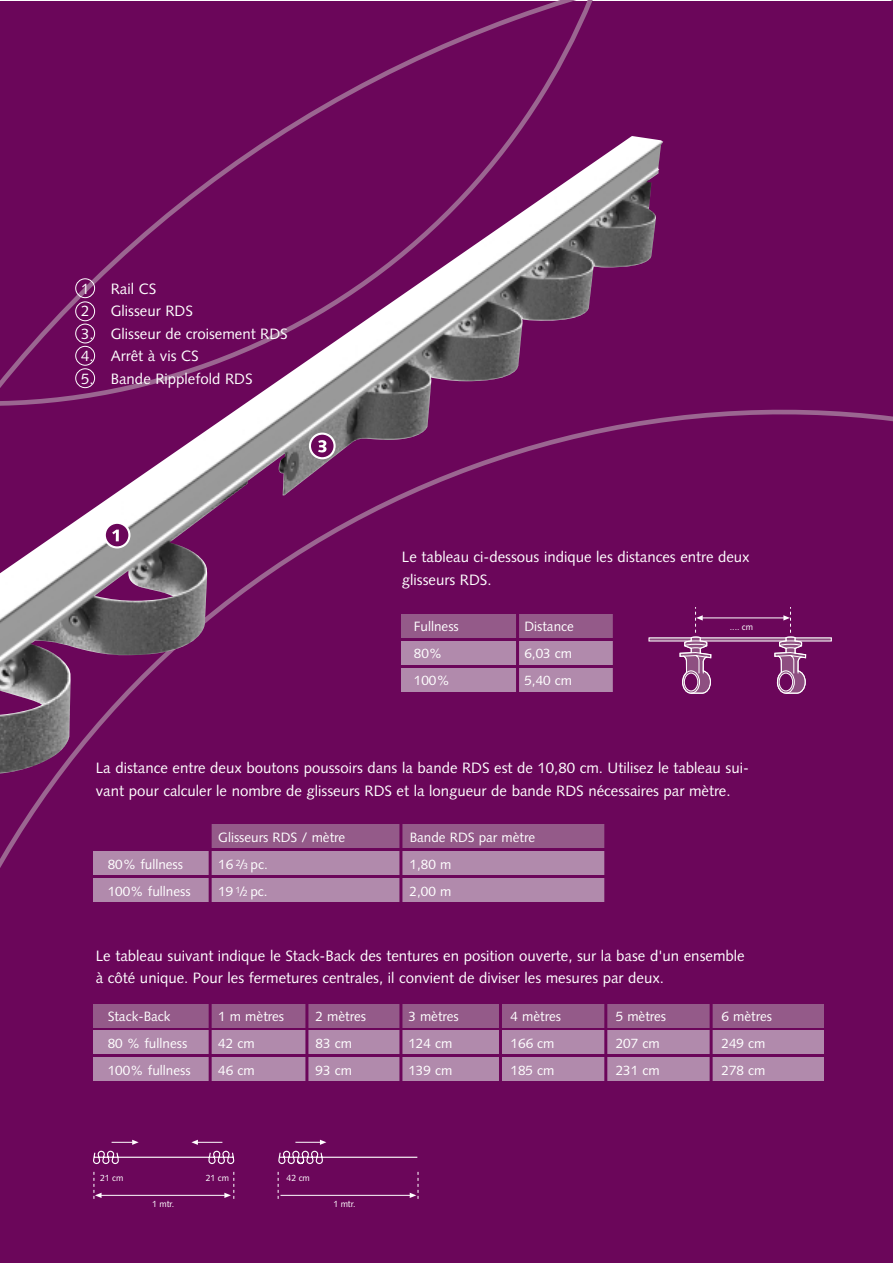
<style>
.page{position:relative;width:893px;height:1263px;background:#fff}
.page>*{position:absolute;margin:0;border:0;box-sizing:border-box;transform-origin:0 0}
.t1{font:15px/22.5px "Syntax";color:#fff}
.t2{font:13.5px "Syntax";color:#fff}
.t3{font:9px "Syntax";color:#fff}
.s1{font-size:9px}
</style>
<div class="page">
<div style="left:844px;top:1px;width:49px;height:1261px;background:#6b065a"></div>
<div style="left:0;top:1px;width:844px;height:1261px;background:#6b065a"></div>
<hr style="left:707px;top:611px;width:3px;height:103px;background:#6b065a">
<hr style="left:806px;top:611px;width:3px;height:103px;background:#6b065a">
<div style="left:614px;top:609px;width:230px;height:94px;background:#6b065a"></div>
<hr style="left:702px;top:617px;width:82px;height:1px;background:#fff">
<svg style="left:679px;top:607px;width:33px;height:87px"></svg>
<svg style="left:774px;top:607px;width:33px;height:87px"></svg>
<svg style="left:92px;top:1140px;width:143px;height:59px;background:#751866"></svg>
<svg style="left:278px;top:1140px;width:141px;height:59px;background:#741664"></svg>
<div style="left:94px;top:1057px;width:730px;height:24px;background:#b18aac"></div>
<div style="left:94px;top:1030px;width:730px;height:24px;background:#b18aac"></div>
<div style="left:94px;top:1004px;width:730px;height:23px;background:#945a89"></div>
<hr style="left:209px;top:1000px;width:3px;height:104px;background:#6b065a">
<hr style="left:305px;top:1000px;width:3px;height:104px;background:#6b065a">
<hr style="left:399px;top:1000px;width:3px;height:104px;background:#6b065a">
<hr style="left:499px;top:1000px;width:3px;height:104px;background:#6b065a">
<hr style="left:604px;top:1000px;width:3px;height:104px;background:#6b065a">
<hr style="left:710px;top:1000px;width:3px;height:104px;background:#6b065a">
<div style="left:94px;top:878px;width:730px;height:23px;background:#b18aac"></div>
<div style="left:94px;top:851px;width:730px;height:24px;background:#b18aac"></div>
<div style="left:94px;top:824px;width:730px;height:24px;background:#945a89"></div>
<hr style="left:209px;top:821px;width:3px;height:103px;background:#6b065a">
<hr style="left:399px;top:821px;width:3px;height:103px;background:#6b065a">
<hr style="left:604px;top:821px;width:3px;height:103px;background:#6b065a">
<hr style="left:710px;top:821px;width:3px;height:103px;background:#6b065a">
<div style="left:606px;top:820px;width:222px;height:83px;background:#6b065a"></div>
<div style="left:82px;top:813px;width:129px;height:36px;background:#6b065a"></div>
<img style="left:0;top:136px;width:663px;height:637px">
<div style="left:105px;top:523px;width:24px;height:24px;background:#6b065a;border-radius:50%"></div>
<div style="left:104px;top:522px;width:26px;height:26px;border:2px solid #fff;border-radius:50%"></div>
<svg style="left:112px;top:530px;width:7px;height:11px"></svg>
<svg style="left:310px;top:434px;width:25px;height:24px"></svg>
<div style="left:309px;top:433px;width:27px;height:26px;border:2px solid #fff;border-radius:50%"></div>
<svg style="left:318px;top:440px;width:8px;height:12px"></svg>
<p class="t1" style="left:81px;top:277px;width:14px">1<br>2<br>3.<br>4.<br>5.</p>
<p class="t1" style="left:111px;top:277px;width:178px">Rail CS<br>Glisseur RDS<br>Glisseur de croisement RDS<br>Arrêt à vis CS<br>Bande Ripplefold RDS</p>
<p class="t1" style="left:402px;top:546px;width:349px">Le tableau ci-dessous indique les distances entre deux glisseurs RDS.</p>
<p class="t2" style="left:414px;top:619px;width:47px">Fullness</p>
<p class="t2" style="left:524px;top:619px;width:51px">Distance</p>
<p class="t2" style="left:414px;top:646px;width:30px">80%</p>
<p class="t2" style="left:524px;top:646px;width:49px">6,03 cm</p>
<p class="t2" style="left:414px;top:673px;width:38px">100%</p>
<p class="t2" style="left:524px;top:673px;width:49px">5,40 cm</p>
<p class="t3" style="left:730px;top:621px;width:25px">.... cm</p>
<p class="t1" style="left:96px;top:757px;width:654px">La distance entre deux boutons poussoirs dans la bande RDS est de 10,80 cm. Utilisez le tableau sui&shy;vant pour calculer le nombre de glisseurs RDS et la longueur de bande RDS nécessaires par mètre.</p>
<p class="t2" style="left:218px;top:830px;width:128px">Glisseurs RDS / mètre</p>
<p class="t2" style="left:410px;top:830px;width:127px">Bande RDS par mètre</p>
<p class="t2" style="left:108px;top:857px;width:77px">80% fullness</p>
<p class="t2" style="left:218px;top:857px;width:51px">16 <sup>2</sup>/<span class="s1">3</span> pc.</p>
<p class="t2" style="left:410px;top:857px;width:43px">1,80 m</p>
<p class="t2" style="left:108px;top:884px;width:84px">100% fullness</p>
<p class="t2" style="left:218px;top:884px;width:51px">19 <sup>1</sup>/<span class="s1">2</span> pc.</p>
<p class="t2" style="left:410px;top:884px;width:43px">2,00 m</p>
<p class="t1" style="left:96px;top:944px;width:650px">Le tableau suivant indique le Stack-Back des tentures en position ouverte, sur la base d'un ensemble à côté unique. Pour les fermetures centrales, il convient de diviser les mesures par deux.</p>
<p class="t2" style="left:108px;top:1008px;width:64px">Stack-Back</p>
<p class="t2" style="left:218px;top:1008px;width:67px">1 m mètres</p>
<p class="t2" style="left:316px;top:1008px;width:52px">2 mètres</p>
<p class="t2" style="left:408px;top:1008px;width:52px">3 mètres</p>
<p class="t2" style="left:511px;top:1008px;width:52px">4 mètres</p>
<p class="t2" style="left:616px;top:1008px;width:52px">5 mètres</p>
<p class="t2" style="left:721px;top:1008px;width:52px">6 mètres</p>
<p class="t2" style="left:108px;top:1035px;width:81px">80 % fullness</p>
<p class="t2" style="left:218px;top:1035px;width:38px">42 cm</p>
<p class="t2" style="left:316px;top:1035px;width:38px">83 cm</p>
<p class="t2" style="left:408px;top:1035px;width:45px">124 cm</p>
<p class="t2" style="left:511px;top:1035px;width:45px">166 cm</p>
<p class="t2" style="left:616px;top:1035px;width:45px">207 cm</p>
<p class="t2" style="left:721px;top:1035px;width:45px">249 cm</p>
<p class="t2" style="left:108px;top:1062px;width:84px">100% fullness</p>
<p class="t2" style="left:218px;top:1062px;width:38px">46 cm</p>
<p class="t2" style="left:316px;top:1062px;width:38px">93 cm</p>
<p class="t2" style="left:408px;top:1062px;width:45px">139 cm</p>
<p class="t2" style="left:511px;top:1062px;width:45px">185 cm</p>
<p class="t2" style="left:616px;top:1062px;width:45px">231 cm</p>
<p class="t2" style="left:721px;top:1062px;width:45px">278 cm</p>
<p class="t3" style="left:100px;top:1173px;width:25px">21 cm</p>
<p class="t3" style="left:206px;top:1173px;width:25px">21 cm</p>
<p class="t3" style="left:152px;top:1198px;width:24px">1 mtr.</p>
<p class="t3" style="left:287px;top:1173px;width:25px">42 cm</p>
<p class="t3" style="left:333px;top:1198px;width:24px">1 mtr.</p>
</div>
